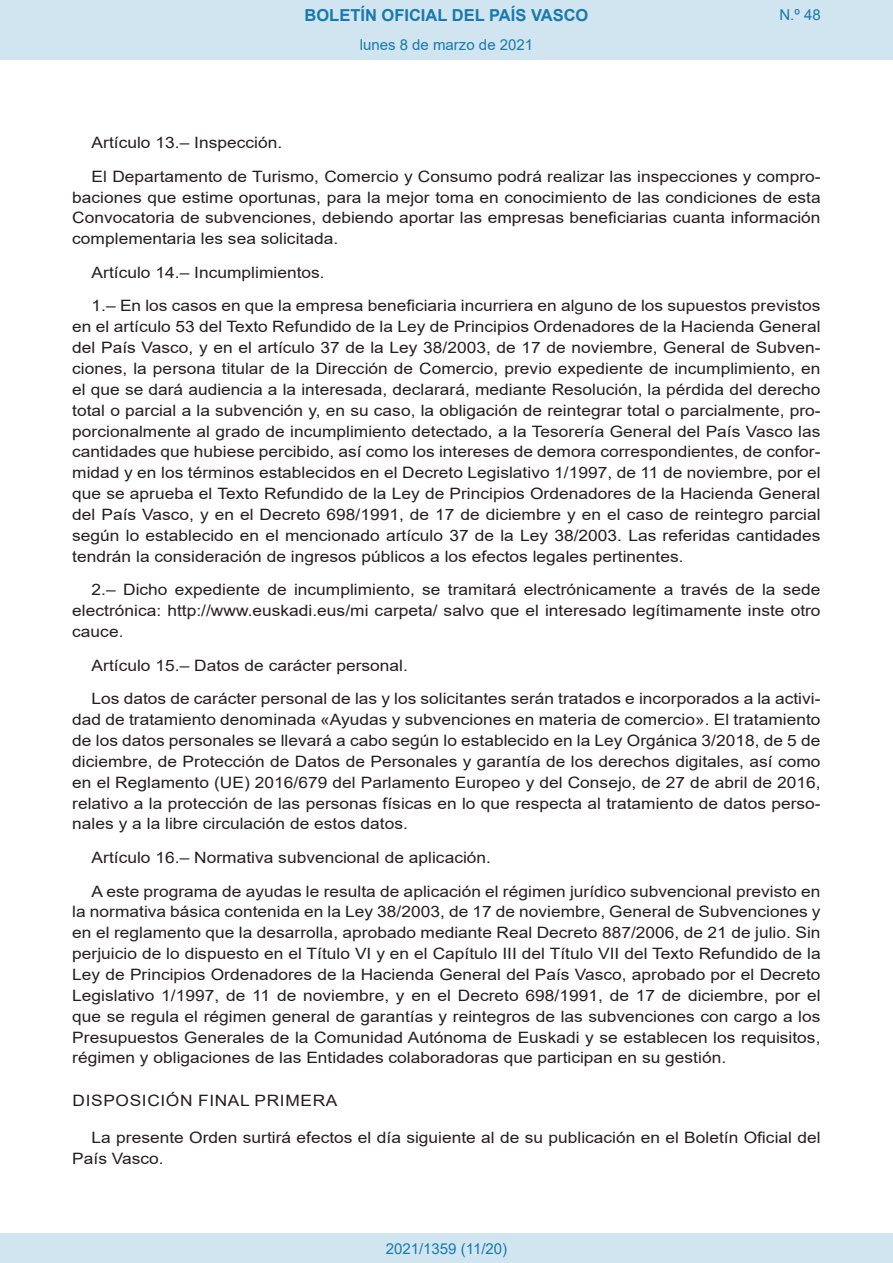
<style>
.page{position:relative;width:893px;height:1263px;background:#fff}
.page>*{position:absolute;margin:0;border:0;box-sizing:border-box;transform-origin:0 0}
.t1{font:700 16.5px "Arial";color:#1879ad}
.BOPVDetalle{font:15.6px/20.9px "Arial";color:#231f20;text-align:justify;scale:1.11 1}
.BOPVDisposicion{font:15.6px "Arial";letter-spacing:.035em;color:#231f20;scale:1.11 1}
.Paginacion_Centro{font:15px "Arial";color:#1879ad}
</style>
<div class="page">
<div style="left:0;top:0;width:893px;height:60px;background:#d0e5f0"></div>
<div style="left:0;top:1233px;width:893px;height:30px;background:#d0e5f0"></div>
<p class="t1" style="left:305px;top:3px;width:285px">BOLETÍN OFICIAL DEL PAÍS VASCO</p>
<p class="Paginacion_Centro" style="left:360px;top:35px;width:175px">lunes 8 de marzo de 2021</p>
<p class="Paginacion_Centro" style="left:779px;top:5px;width:43px">N.º 48</p>
<p class="BOPVDetalle" style="left:92px;top:132px;width:173px">Artículo 13.– Inspección.</p>
<p class="BOPVDetalle" style="left:72px;top:166px;width:676px;text-indent:19px">El Departamento de Turismo, Comercio y Consumo podrá realizar las inspecciones y compro&shy;baciones que estime oportunas, para la mejor toma en conocimiento de las condiciones de esta Convocatoria de subvenciones, debiendo aportar las empresas beneficiarias cuanta información complementaria les sea solicitada.</p>
<p class="BOPVDetalle" style="left:92px;top:262px;width:211px">Artículo 14.– Incumplimientos.</p>
<p class="BOPVDetalle" style="left:72px;top:295px;width:676px;text-indent:19px">1.– En los casos en que la empresa beneficiaria incurriera en alguno de los supuestos previstos en el artículo 53 del Texto Refundido de la Ley de Principios Ordenadores de la Hacienda General del País Vasco, y en el artículo 37 de la Ley 38/2003, de 17 de noviembre, General de Subven&shy;ciones, la persona titular de la Dirección de Comercio, previo expediente de incumplimiento, en el que se dará audiencia a la interesada, declarará, mediante Resolución, la pérdida del derecho total o parcial a la subvención y, en su caso, la obligación de reintegrar total o parcialmente, pro&shy;porcionalmente al grado de incumplimiento detectado, a la Tesorería General del País Vasco las cantidades que hubiese percibido, así como los intereses de demora correspondientes, de confor&shy;midad y en los términos establecidos en el Decreto Legislativo 1/1997, de 11 de noviembre, por el que se aprueba el Texto Refundido de la Ley de Principios Ordenadores de la Hacienda General del País Vasco, y en el Decreto 698/1991, de 17 de diciembre y en el caso de reintegro parcial según lo establecido en el mencionado artículo 37 de la Ley 38/2003. Las referidas cantidades tendrán la consideración de ingresos públicos a los efectos legales pertinentes.</p>
<p class="BOPVDetalle" style="left:72px;top:579px;width:676px;text-indent:19px">2.– Dicho expediente de incumplimiento, se tramitará electrónicamente a través de la sede electrónica: http://www.euskadi.eus/mi carpeta/ salvo que el interesado legítimamente inste otro cauce.</p>
<p class="BOPVDetalle" style="left:92px;top:655px;width:286px">Artículo 15.– Datos de carácter personal.</p>
<p class="BOPVDetalle" style="left:72px;top:688px;width:676px;text-indent:19px">Los datos de carácter personal de las y los solicitantes serán tratados e incorporados a la activi&shy;dad de tratamiento denominada «Ayudas y subvenciones en materia de comercio». El tratamiento de los datos personales se llevará a cabo según lo establecido en la Ley Orgánica 3/2018, de 5 de diciembre, de Protección de Datos de Personales y garantía de los derechos digitales, así como en el Reglamento (UE) 2016/679 del Parlamento Europeo y del Consejo, de 27 de abril de 2016, relativo a la protección de las personas físicas en lo que respecta al tratamiento de datos perso&shy;nales y a la libre circulación de estos datos.</p>
<p class="BOPVDetalle" style="left:92px;top:847px;width:361px">Artículo 16.– Normativa subvencional de aplicación.</p>
<p class="BOPVDetalle" style="left:72px;top:880px;width:676px;text-indent:19px">A este programa de ayudas le resulta de aplicación el régimen jurídico subvencional previsto en la normativa básica contenida en la Ley 38/2003, de 17 de noviembre, General de Subvenciones y en el reglamento que la desarrolla, aprobado mediante Real Decreto 887/2006, de 21 de julio. Sin perjuicio de lo dispuesto en el Título VI y en el Capítulo III del Título VII del Texto Refundido de la Ley de Principios Ordenadores de la Hacienda General del País Vasco, aprobado por el Decreto Legislativo 1/1997, de 11 de noviembre, y en el Decreto 698/1991, de 17 de diciembre, por el que se regula el régimen general de garantías y reintegros de las subvenciones con cargo a los Presupuestos Generales de la Comunidad Autónoma de Euskadi y se establecen los requisitos, régimen y obligaciones de las Entidades colaboradoras que participan en su gestión.</p>
<p class="BOPVDisposicion" style="left:73px;top:1089px;width:240px">DISPOSICIÓN FINAL PRIMERA</p>
<p class="BOPVDetalle" style="left:72px;top:1127px;width:676px;text-indent:19px">La presente Orden surtirá efectos el día siguiente al de su publicación en el Boletín Oficial del<br>País Vasco.</p>
<p class="Paginacion_Centro" style="left:386px;top:1238px;width:123px">2021/1359 (11/20)</p>
</div>
